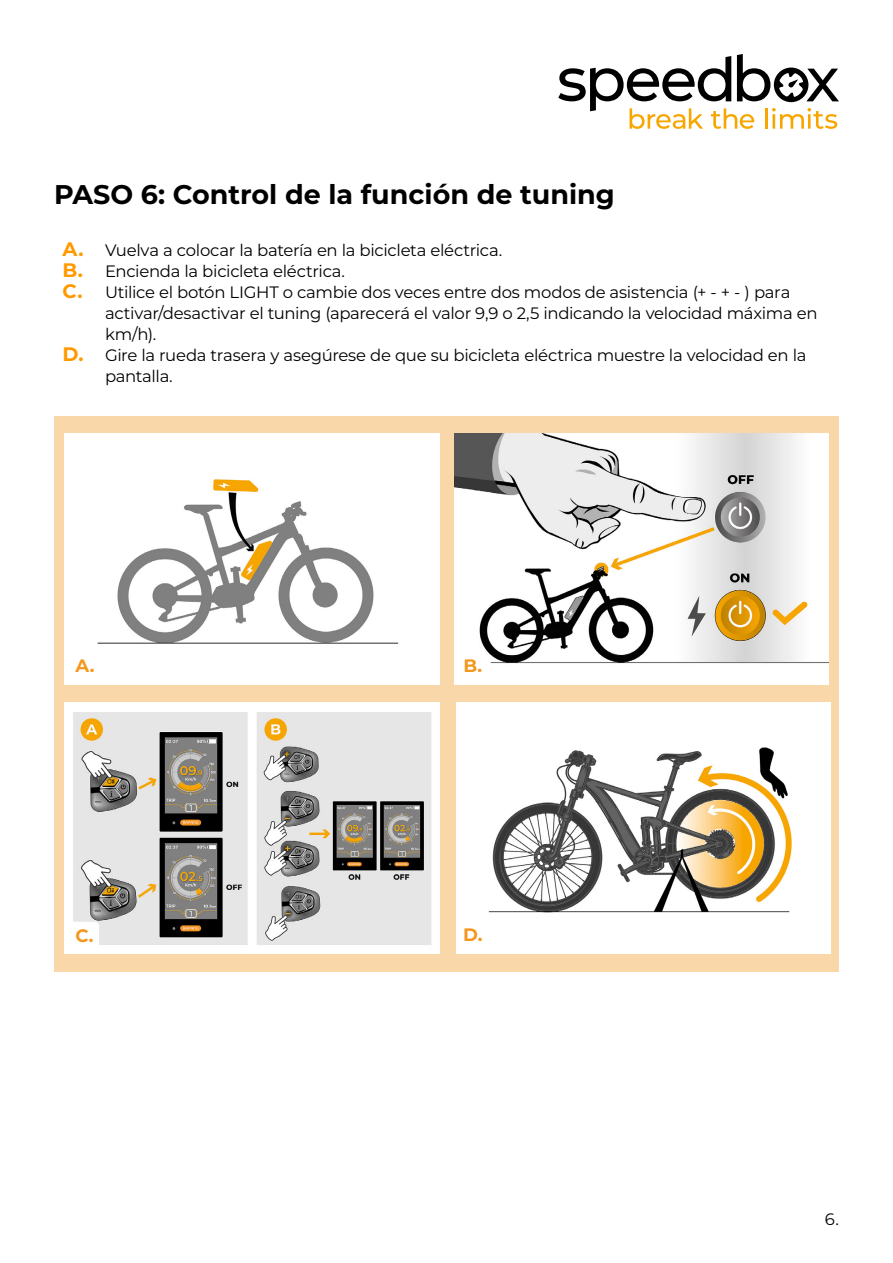
<style>
.page{position:relative;width:893px;height:1263px;background:#fff}
.page>*{position:absolute;margin:0;border:0;box-sizing:border-box;transform-origin:0 0}
.t1{font:700 27px "Montserrat";color:#000}
.t2{font:700 18px "Montserrat";color:#f4971e}
.t3{font:16.5px/21px "Montserrat";letter-spacing:-.02em;color:#000}
.s1{font-weight:700;font-size:19.5px;color:#f90}
</style>
<div class="page">
<svg style="left:558px;top:54px;width:281px;height:75px"></svg>
<div style="left:54px;top:416px;width:785px;height:556px;background:#fad7a8"></div>
<img style="left:65px;top:434px;width:374px;height:251px">
<img style="left:455px;top:433px;width:374px;height:251px">
<img style="left:65px;top:702px;width:374px;height:251px">
<img style="left:456px;top:702px;width:374px;height:251px">
<div style="left:70px;top:922px;width:29px;height:26px;background:#fff;border-radius:4px"></div>
<div style="left:458px;top:653px;width:30px;height:26px;background:#fff;border-radius:4px"></div>
<p class="t1" style="left:54px;top:175px;width:562px">PASO 6: Control de la función de tuning</p>
<p class="t3" style="left:63px;top:239px;width:441px"><span class="s1">A.</span> Vuelva a colocar la batería en la bicicleta eléctrica.</p>
<p class="t3" style="left:63px;top:260px;width:284px"><span class="s1">B.</span> Encienda la bicicleta eléctrica.</p>
<p class="t3" style="left:105px;top:281px;width:714px;text-indent:-43px"><span class="s1">C.</span> Utilice el botón LIGHT o cambie dos veces entre dos modos de asistencia (+ - + - ) para activar/desactivar el tuning (aparecerá el valor 9,9 o 2,5 indicando la velocidad máxima en km/h).</p>
<p class="t3" style="left:105px;top:344px;width:703px;text-indent:-43px"><span class="s1">D.</span> Gire la rueda trasera y asegúrese de que su bicicleta eléctrica muestre la velocidad en la pantalla.</p>
<p class="t2" style="left:75px;top:653px;width:21px">A.</p>
<p class="t2" style="left:75px;top:923px;width:20px">C.</p>
<p class="t2" style="left:463px;top:653px;width:20px">B.</p>
<p class="t2" style="left:463px;top:922px;width:21px">D.</p>
<p class="t3" style="left:825px;top:1208px;width:15px">6.</p>
</div>
